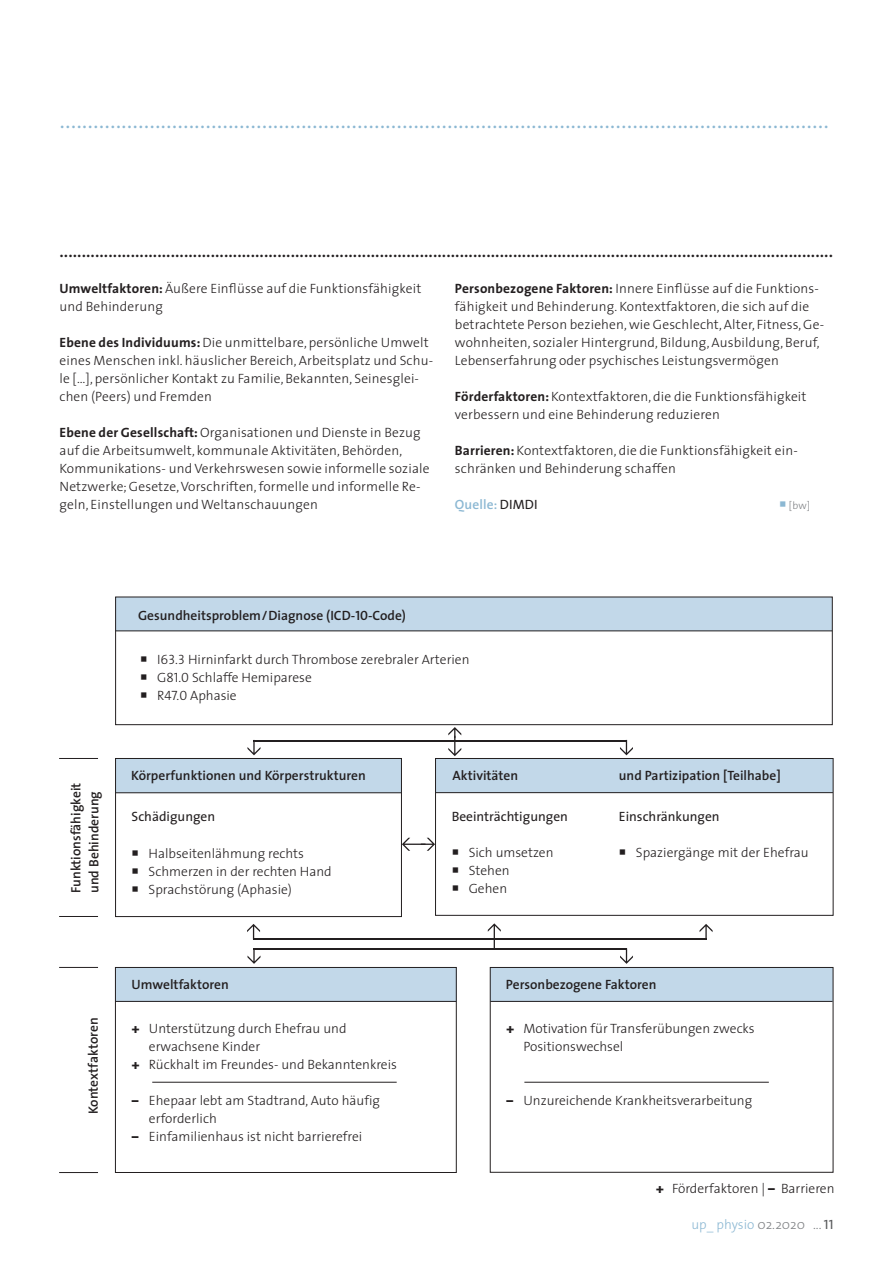
<style>
.page{position:relative;width:893px;height:1263px;background:#fff}
.page>*{position:absolute;margin:0;border:0;box-sizing:border-box;transform-origin:0 0}
.t1{font:300 27px "The Sans";color:#8cb8d3}
.t2{font:600 18px "The Sans";color:#231f20}
.t3{font:300 13.5px/18px "The Sans";letter-spacing:.01em;color:#231f20}
.t4{font:600 13.5px/18px "The Sans";color:#231f20}
.t5{font:13.5px "The Sans";color:#231f20}
.t6{font:300 13.5px "The Sans";color:#808285}
.t7{font:600 13.5px "The Sans";letter-spacing:.01em;color:#8cb8d3}
.t8{font:300 10.5px "The Sans";color:#808285}
.s1{font-weight:700}
.s2{font-weight:400;color:#231f20}
.s3{color:#8cb8d3}
.s4{font-family:"The Sans Semi Bold Caps";font-weight:400}
.s5{font-family:"The Sans Light Caps";font-weight:400}
.s6{font-weight:800}
.s7{font-family:"The Sans Caps";font-weight:400;color:#57585a}
</style>
<div class="page">
<div style="left:116px;top:597px;width:716px;height:34px;background:#c2d8e9"></div>
<div style="left:116px;top:758px;width:286px;height:35px;background:#c2d8e9"></div>
<div style="left:116px;top:967px;width:341px;height:35px;background:#c2d8e9"></div>
<div style="left:491px;top:967px;width:342px;height:35px;background:#c2d8e9"></div>
<div style="left:435px;top:758px;width:398px;height:35px;background:#c2d8e9"></div>
<hr style="left:59px;top:967px;width:39px;height:1px;background:#231f20">
<div style="left:115px;top:596px;width:718px;height:129px;border:1px solid #231f20"></div>
<div style="left:115px;top:758px;width:287px;height:159px;border:1px solid #231f20"></div>
<div style="left:435px;top:758px;width:399px;height:158px;border:1px solid #231f20"></div>
<hr style="left:116px;top:792px;width:285px;height:1px;background:#231f20">
<hr style="left:436px;top:792px;width:397px;height:1px;background:#231f20">
<div style="left:115px;top:967px;width:342px;height:206px;border:1px solid #231f20"></div>
<svg style="left:402px;top:838px;width:33px;height:13px"></svg>
<svg style="left:448px;top:727px;width:13px;height:29px"></svg>
<svg style="left:620px;top:740px;width:13px;height:15px"></svg>
<svg style="left:247px;top:741px;width:13px;height:14px"></svg>
<hr style="left:115px;top:1001px;width:341px;height:1px;background:#231f20">
<div style="left:490px;top:967px;width:343px;height:206px;border:1px solid #231f20"></div>
<hr style="left:490px;top:1001px;width:342px;height:1px;background:#231f20">
<hr style="left:116px;top:630px;width:716px;height:1px;background:#231f20">
<hr style="left:253px;top:740px;width:374px;height:1px;background:#231f20">
<svg style="left:488px;top:923px;width:13px;height:25px"></svg>
<svg style="left:620px;top:948px;width:13px;height:16px"></svg>
<svg style="left:247px;top:950px;width:13px;height:14px"></svg>
<hr style="left:253px;top:948px;width:374px;height:2px;background:#231f20">
<svg style="left:247px;top:924px;width:13px;height:15px"></svg>
<svg style="left:700px;top:924px;width:13px;height:14px"></svg>
<hr style="left:253px;top:938px;width:454px;height:1px;background:#231f20">
<hr style="left:59px;top:916px;width:39px;height:1px;background:#231f20">
<hr style="left:59px;top:758px;width:39px;height:1px;background:#231f20">
<hr style="left:59px;top:1172px;width:39px;height:1px;background:#231f20">
<hr style="left:152px;top:1082px;width:245px;height:1px;background:#231f20">
<hr style="left:524px;top:1082px;width:245px;height:1px;background:#231f20">
<h1 class="t1" style="left:60px;top:97px;width:771px">.........................................................................................................................................</h1>
<h2 class="t2" style="left:60px;top:236px;width:775px">..............................................................................................................................................................................</h2>
<p class="t3" style="left:60px;top:279px;width:363px"><span class="s1">Umweltfaktoren:</span> Äußere Einflüsse auf die Funktionsfähigkeit und Behinderung</p>
<p class="t3" style="left:60px;top:333px;width:375px"><span class="s1">Ebene des Individuums:</span> Die unmittelbare, persönliche Umwelt eines Menschen inkl. häuslicher Bereich, Arbeitsplatz und Schu&shy;le […], persönlicher Kontakt zu Familie, Bekannten, Seinesglei&shy;chen (Peers) und Fremden</p>
<p class="t3" style="left:60px;top:423px;width:372px"><span class="s1">Ebene der Gesellschaft:</span> Organisationen und Dienste in Bezug auf die Arbeitsumwelt, kommunale Aktivitäten, Behörden, Kommunikations- und Verkehrswesen sowie informelle soziale Netzwerke; Gesetze, Vorschriften, formelle und informelle Re&shy;geln, Einstellungen und Weltanschauungen</p>
<p class="t3" style="left:455px;top:279px;width:371px"><span class="s1">Personbezogene Faktoren:</span> Innere Einflüsse auf die Funktions&shy;fähigkeit und Behinderung. Kontextfaktoren, die sich auf die betrachtete Person beziehen, wie Geschlecht, Alter, Fitness, Ge&shy;wohnheiten, sozialer Hintergrund, Bildung, Ausbildung, Beruf, Lebenserfahrung oder psychisches Leistungsvermögen</p>
<p class="t3" style="left:455px;top:387px;width:353px"><span class="s1">Förderfaktoren:</span> Kontextfaktoren, die die Funktionsfähigkeit verbessern und eine Behinderung reduzieren</p>
<p class="t3" style="left:455px;top:441px;width:344px"><span class="s1">Barrieren:</span> Kontextfaktoren, die die Funktionsfähigkeit ein&shy;schränken und Behinderung schaffen</p>
<p class="t7" style="left:455px;top:493px;width:84px">Quelle: <span class="s2">DIMDI</span></p>
<p class="t8" style="left:779px;top:497px;width:33px"><span class="s3">○</span> [bw]</p>
<p class="t4" style="left:67px;top:893px;width:112px;rotate:-90deg">Funktionsfähigkeit und Behinderung</p>
<p class="t4" style="left:138px;top:606px;width:269px">Gesundheitsproblem/Diagnose (ICD-<span class="s4">10</span>-Code)</p>
<p class="t3" style="left:140px;top:650px;width:331px">○ <span class="s5">I63.3</span> Hirninfarkt durch Thrombose zerebraler Arterien</p>
<p class="t3" style="left:140px;top:668px;width:173px">○ <span class="s5">G81.0</span> Schlaffe Hemiparese</p>
<p class="t3" style="left:140px;top:686px;width:98px">○ <span class="s5">R47.0</span> Aphasie</p>
<p class="t4" style="left:131px;top:766px;width:236px">Körperfunktionen und Körperstrukturen</p>
<p class="t5" style="left:132px;top:806px;width:85px">Schädigungen</p>
<p class="t3" style="left:132px;top:843px;width:174px">○ Halbseitenlähmung rechts</p>
<p class="t3" style="left:132px;top:861px;width:202px">○ Schmerzen in der rechten Hand</p>
<p class="t3" style="left:132px;top:879px;width:162px">○ Sprachstörung (Aphasie)</p>
<p class="t4" style="left:453px;top:766px;width:67px">Aktivitäten</p>
<p class="t4" style="left:619px;top:766px;width:163px">und Partizipation [Teilhabe]</p>
<p class="t5" style="left:452px;top:805px;width:118px">Beeinträchtigungen</p>
<p class="t3" style="left:452px;top:843px;width:103px">○ Sich umsetzen</p>
<p class="t3" style="left:452px;top:861px;width:60px">○ Stehen</p>
<p class="t3" style="left:452px;top:879px;width:57px">○ Gehen</p>
<p class="t5" style="left:619px;top:805px;width:102px">Einschränkungen</p>
<p class="t3" style="left:619px;top:843px;width:191px">○ Spaziergänge mit der Ehefrau</p>
<p class="t4" style="left:84px;top:1114px;width:98px;rotate:-90deg">Kontextfaktoren</p>
<p class="t4" style="left:132px;top:975px;width:99px">Umweltfaktoren</p>
<p class="t4" style="left:506px;top:975px;width:152px">Personbezogene Faktoren</p>
<p class="t3" style="left:132px;top:1019px;width:216px"><span class="s6">+</span> Unterstützung durch Ehefrau und</p>
<p class="t3" style="left:149px;top:1037px;width:113px">erwachsene Kinder</p>
<p class="t3" style="left:132px;top:1055px;width:267px"><span class="s6">+</span> Rückhalt im Freundes- und Bekanntenkreis</p>
<p class="t3" style="left:149px;top:1091px;width:233px;text-indent:-17px"><span class="s6">–</span> Ehepaar lebt am Stadtrand, Auto häufig erforderlich</p>
<p class="t3" style="left:132px;top:1127px;width:232px"><span class="s6">–</span> Einfamilienhaus ist nicht barrierefrei</p>
<p class="t3" style="left:523px;top:1019px;width:233px;text-indent:-17px"><span class="s6">+</span> Motivation für Transferübungen zwecks<br>Positionswechsel</p>
<p class="t3" style="left:506px;top:1091px;width:247px"><span class="s6">–</span> Unzureichende Krankheitsverarbeitung</p>
<p class="t3" style="left:656px;top:1179px;width:180px"><span class="s6">+</span> Förderfaktoren | <span class="s6">–</span> Barrieren</p>
<p class="t6" style="left:691px;top:1213px;width:144px"><span class="s3">up_ physio</span> 02.2020 ... <span class="s7">11</span></p>
</div>
